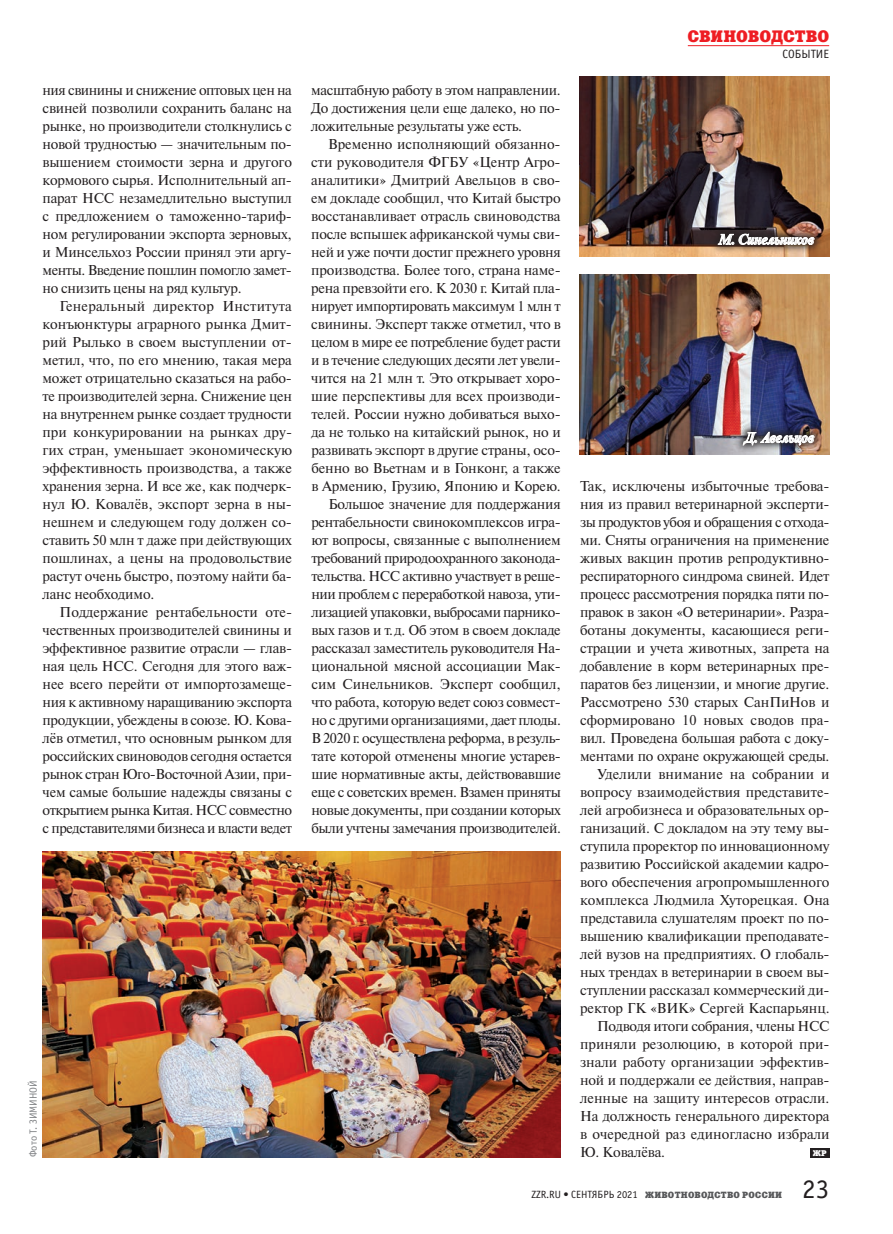
<style>
.page{position:relative;width:893px;height:1234px;background:#fff}
.page>*{position:absolute;margin:0;border:0;box-sizing:border-box;transform-origin:0 0}
.t1{font:27px "Officina Sans C";color:#231f20}
.t2{font:16.5px "Xenia C";letter-spacing:.005em;color:#ee1d23}
.t3{font:14.25px/18px "Newton C";letter-spacing:-.01em;color:#231f20;text-align:justify}
.t4{font:italic 700 14.25px "Newton C";letter-spacing:-.01em;color:#fff}
.t5{font:12px "Officina Sans C";color:#231f20}
.t6{font:10.5px "Officina Sans C";color:#808285}
.t7{font:9px "Xenia C";letter-spacing:.025em;color:#57585a}
.t8{font:8.25px "Xenia C";color:#fff}
.s1{font-family:"Officina Sans C";font-size:10.5px;color:#231f20}
</style>
<div class="page">
<hr style="left:688px;top:45px;width:141px;height:1px;background:#ee1d23">
<div style="left:810px;top:1147px;width:19px;height:10px;background:#231f20"></div>
<img style="left:43px;top:851px;width:518px;height:306px">
<img style="left:580px;top:275px;width:249px;height:180px">
<img style="left:580px;top:77px;width:249px;height:180px">
<svg style="left:710px;top:225px;width:113px;height:28px;background:#856450"></svg>
<svg style="left:718px;top:231px;width:96px;height:14px"></svg>
<svg style="left:734px;top:423px;width:89px;height:30px;background:#796a77"></svg>
<svg style="left:743px;top:432px;width:71px;height:16px"></svg>
<p class="t3" style="left:42px;top:81px;width:251px">ния свинины и снижение оптовых цен на свиней позволили сохранить баланс на рынке, но производители столкнулись с новой трудностью — значительным по‑ вышением стоимости зерна и другого кормового сырья. Исполнительный ап‑ парат НСС незамедлительно выступил с предложением о таможенно-тариф‑ ном регулировании экспорта зерновых, и Минсельхоз России принял эти аргу‑ менты. Введение пошлин помогло замет‑ но снизить цены на ряд культур.</p>
<p class="t3" style="left:43px;top:297px;width:251px;text-indent:17px">Генеральный директор Института конъюнктуры аграрного рынка Дмит‑ рий Рылько в своем выступлении от‑ метил, что, по его мнению, такая мера может отрицательно сказаться на рабо‑ те производителей зерна. Снижение цен на внутреннем рынке создает трудности при конкурировании на рынках дру‑ гих стран, уменьшает экономическую эффективность производства, а также хранения зерна. И все же, как подчерк‑ нул Ю. Ковалёв, экспорт зерна в ны‑ нешнем и следующем году должен со‑ ставить 50 млн т даже при действующих пошлинах, а цены на продовольствие растут очень быстро, поэтому найти ба‑ ланс необходимо.</p>
<p class="t3" style="left:43px;top:603px;width:251px;text-indent:17px">Поддержание рентабельности оте‑ чественных производителей свинины и эффективное развитие отрасли — глав‑ ная цель НСС. Сегодня для этого важ‑ нее всего перейти от импортозамеще‑ ния к активному наращиванию экспорта продукции, убеждены в союзе. Ю. Кова‑ лёв отметил, что основным рынком для российских свиноводов сегодня остается рынок стран Юго-Восточной Азии, при‑ чем самые большие надежды связаны с открытием рынка Китая. НСС совместно с представителями бизнеса и власти ведет</p>
<p class="t6" style="left:28px;top:1157px;width:79px;rotate:-90deg">Фото Т. ЗИМИНОЙ</p>
<p class="t3" style="left:311px;top:81px;width:251px">масштабную работу в этом направлении.<br>До достижения цели еще далеко, но по‑ ложительные результаты уже есть.</p>
<p class="t3" style="left:311px;top:135px;width:251px;text-align:right">Временно исполняющий обязанно&shy;сти руководителя ФГБУ «Центр Агро‑ аналитики» Дмитрий Авельцов в сво‑ ем докладе сообщил, что Китай быстро восстанавливает отрасль свиноводства после вспышек африканской чумы сви‑ ней и уже почти достиг прежнего уровня производства. Более того, страна наме‑ рена превзойти его. К 2030 г. Китай пла‑ нирует импортировать максимум 1 млн т свинины. Эксперт также отметил, что в целом в мире ее потребление будет расти и в течение следующих десяти лет увели‑ чится на 21 млн т. Это открывает хоро‑ шие перспективы для всех производи‑ телей. России нужно добиваться выхо‑ да не только на китайский рынок, но и развивать экспорт в другие страны, осо‑ бенно во Вьетнам и в Гонконг, а также в Армению, Грузию, Японию и Корею.<br>Большое значение для поддержания рентабельности свинокомплексов игра‑ ют вопросы, связанные с выполнением требований природоохранного законода‑ тельства. НСС активно участвует в реше‑ нии проблем с переработкой навоза, ути‑ лизацией упаковки, выбросами парнико‑ вых газов и т.д. Об этом в своем докладе рассказал заместитель руководителя На‑ циональной мясной ассоциации Мак‑ сим Синельников. Эксперт сообщил, что работа, которую ведет союз совмест‑ но с другими организациями, дает плоды.<br>В 2020 г. осуществлена реформа, в резуль‑ тате которой отменены многие устарев‑ шие нормативные акты, действовавшие еще с советских времен. Взамен приняты новые документы, при создании которых были учтены замечания производителей.</p>
<p class="t2" style="left:688px;top:26px;width:143px">СВИНОВОДСТВО</p>
<p class="t5" style="left:782px;top:48px;width:48px">СОБЫТИЕ</p>
<p class="t4" style="left:718px;top:232px;width:97px">М. Синельников</p>
<p class="t4" style="left:744px;top:430px;width:71px">Д. Авельцов</p>
<p class="t3" style="left:580px;top:477px;width:251px;text-align:right">Так, исключены избыточные требова‑ ния из правил ветеринарной эксперти‑ зы продуктов убоя и обращения с отхода‑ ми. Сняты ограничения на применение живых вакцин против репродуктивно-- респираторного синдрома свиней. Идет процесс рассмотрения порядка пяти по‑ правок в закон «О ветеринарии». Разра‑ ботаны документы, касающиеся реги‑ страции и учета животных, запрета на добавление в корм ветеринарных пре‑ паратов без лицензии, и многие другие.<br>Рассмотрено 530 старых СанПиНов и сформировано 10 новых сводов пра‑ вил. Проведена большая работа с доку‑ ментами по охране окружающей среды.<br>Уделили внимание на собрании и вопросу взаимодействия представите‑ лей агробизнеса и образовательных ор‑ ганизаций. С докладом на эту тему вы‑ ступила проректор по инновационному развитию Российской академии кадро‑ вого обеспечения агропромышленного комплекса Людмила Хуторецкая. Она представила слушателям проект по по‑ вышению квалификации преподавате‑ лей вузов на предприятиях. О глобаль‑ ных трендах в ветеринарии в своем вы‑ ступлении рассказал коммерческий ди‑ ректор ГК «ВИК» Сергей Каспарьянц.<br>Подводя итоги собрания, члены НСС приняли резолюцию, в которой при‑ знали работу организации эффектив‑ ной и поддержали ее действия, направ‑ ленные на защиту интересов отрасли.<br>На должность генерального директора в очередной раз единогласно избрали</p>
<p class="t3" style="left:580px;top:1142px;width:87px">Ю. Ковалёва.</p>
<p class="t8" style="left:813px;top:1147px;width:15px">ЖР</p>
<p class="t7" style="left:531px;top:1188px;width:252px"><span class="s1">ZZR.RU • СЕНТЯБРЬ 2021</span> ЖИВОТНОВОДСТВО РОССИИ</p>
<h1 class="t1" style="left:802px;top:1174px;width:28px">23</h1>
</div>
